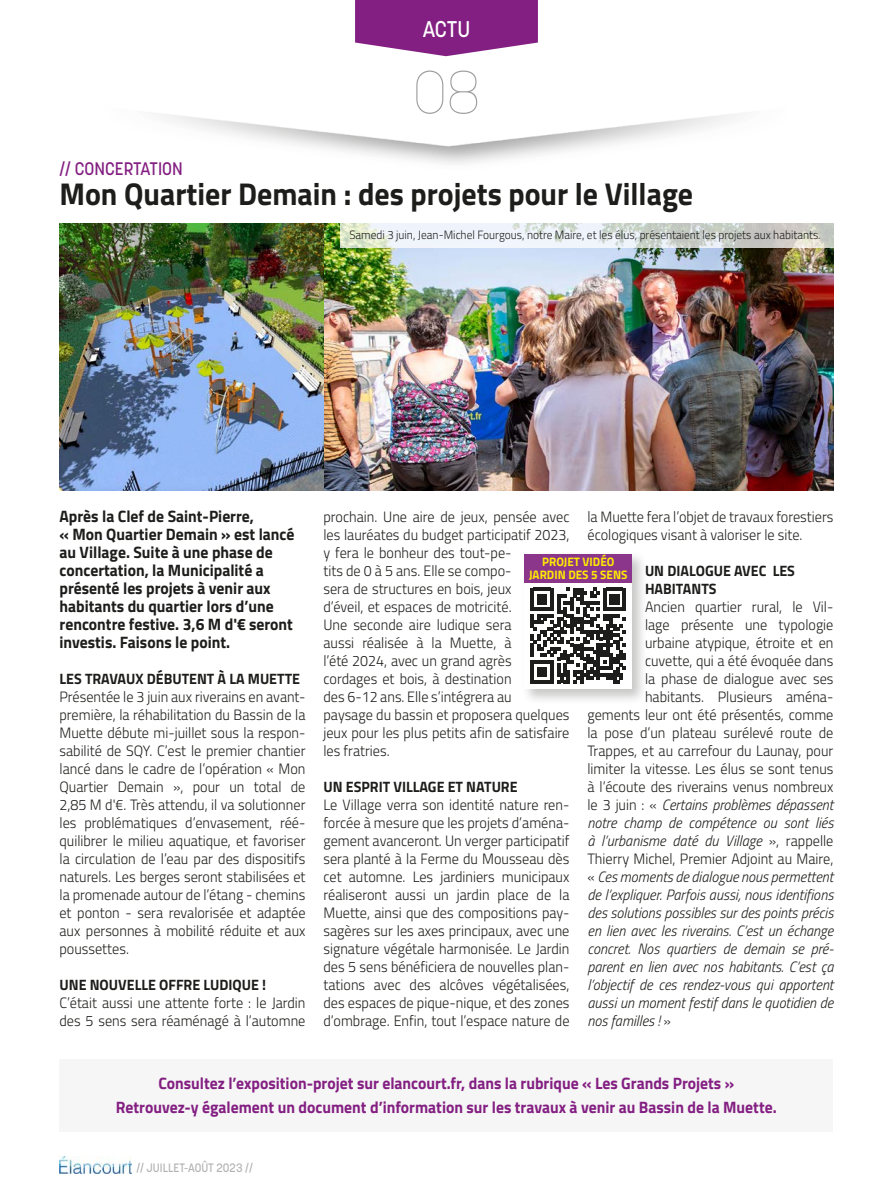
<style>
.page{position:relative;width:893px;height:1191px;background:#fff}
.page>*{position:absolute;margin:0;border:0;box-sizing:border-box;transform-origin:0 0}
.t1{font:100 60px "Korolev";color:#9d9d9c;scale:.95 1}
.t2{font:700 31.5px "Cairo";color:#1d1d1b;scale:.95 1}
.t3{font:500 22.5px "Korolev";color:#fff;scale:.95 1}
.t4{font:500 18px "Korolev";color:#831f82;scale:.95 1}
.t5{font:700 16.5px/18px "Cairo";color:#1d1d1b;scale:.95 1}
.t6{font:700 16.5px/23.5px "Cairo";color:#831f82;text-align:center;scale:.95 1}
.t7{font:300 15px/18px "Cairo";color:#1d1d1b;scale:.95 1}
.t8{font:italic 300 15px "Cairo";color:#1d1d1b;scale:.95 1}
.t9{font:700 15px/18px "Cairo";color:#1d1d1b;scale:.95 1}
.t10{font:700 12.3px/12.3px "Cairo";color:#ffed00;text-align:center;scale:.95 1}
.t11{font:500 12.15px "Korolev";color:#b3b2b2;scale:.95 1}
.t12{font:300 12px "Cairo";color:#1d1d1b;scale:.95 1}
.s1{font-style:normal}
</style>
<div class="page">
<img style="left:60px;top:1157px;width:72px;height:16px">
<svg style="left:355px;top:0;width:183px;height:56px;background:#913990"></svg>
<div style="left:60px;top:1059px;width:773px;height:72px;background:#f6f6f6"></div>
<img style="left:60px;top:223px;width:773px;height:267px">
<svg style="left:341px;top:223px;width:493px;height:25px"></svg>
<div style="left:521px;top:550px;width:126px;height:155px;background:#1d1d1b;opacity:.25"></div>
<div style="left:524px;top:581px;width:108px;height:108px;background:#fff"></div>
<svg style="left:531px;top:587px;width:95px;height:96px"></svg>
<div style="left:524px;top:554px;width:108px;height:28px;background:#8c368b"></div>
<h3 class="t3" style="left:423px;top:15px;width:51px">ACTU</h3>
<h1 class="t1" style="left:413px;top:54px;width:72px">08</h1>
<p class="t4" style="left:60px;top:157px;width:131px">// CONCERTATION</p>
<h2 class="t2" style="left:60px;top:168px;width:669px">Mon Quartier Demain : des projets pour le Village</h2>
<p class="t12" style="left:349px;top:226px;width:498px">Samedi 3 juin, Jean-Michel Fourgous, notre Maire, et les élus, présentaient les projets aux habitants.</p>
<p class="t5" style="left:60px;top:507px;width:249px">Après la Clef de Saint-Pierre,<br>« Mon Quartier Demain » est lancé au Village. Suite à une phase de concertation, la Municipalité a présenté les projets à venir aux habitants du quartier lors d’une rencontre festive. 3,6 M d'€ seront investis. Faisons le point.</p>
<p class="t9" style="left:60px;top:670px;width:255px">LES TRAVAUX DÉBUTENT À LA MUETTE</p>
<p class="t7" style="left:60px;top:688px;width:260px;text-align:justify">Présentée le 3 juin aux riverains en avant&shy;première, la réhabilitation du Bassin de la Muette débute mi-juillet sous la respon&shy;sabilité de SQY. C’est le premier chantier lancé dans le cadre de l’opération « Mon Quartier Demain », pour un total de 2,85 M d'€. Très attendu, il va solutionner les problématiques d’envasement, réé&shy;quilibrer le milieu aquatique, et favoriser la circulation de l’eau par des dispositifs naturels. Les berges seront stabilisées et la promenade autour de l’étang - chemins et ponton - sera revalorisée et adaptée aux personnes à mobilité réduite et aux poussettes.</p>
<p class="t9" style="left:60px;top:976px;width:219px">UNE NOUVELLE OFFRE LUDIQUE !</p>
<p class="t7" style="left:60px;top:994px;width:260px">C’était aussi une attente forte : le Jardin des 5 sens sera réaménagé à l’automne</p>
<p class="t7" style="left:323px;top:508px;width:260px">prochain. Une aire de jeux, pensée avec les lauréates du budget participatif 2023, y fera le bonheur des tout-pe-<br>tits de 0 à 5 ans. Elle se compo-<br>sera de structures en bois, jeux<br>d’éveil, et espaces de motricité.<br>Une seconde aire ludique sera<br>aussi réalisée à la Muette, à<br>l’été 2024, avec un grand agrès<br>cordages et bois, à destination<br>des 6-12 ans. Elle s’intégrera au<br>paysage du bassin et proposera quelques jeux pour les plus petits afin de satisfaire les fratries.</p>
<p class="t9" style="left:323px;top:778px;width:206px">UN ESPRIT VILLAGE ET NATURE</p>
<p class="t7" style="left:323px;top:796px;width:260px;text-align:justify">Le Village verra son identité nature ren&shy;forcée à mesure que les projets d’aména&shy;gement avanceront. Un verger participatif sera planté à la Ferme du Mousseau dès cet automne. Les jardiniers municipaux réaliseront aussi un jardin place de la Muette, ainsi que des compositions pay&shy;sagères sur les axes principaux, avec une signature végétale harmonisée. Le Jardin des 5 sens bénéficiera de nouvelles plan&shy;tations avec des alcôves végétalisées, des espaces de pique-nique, et des zones d’ombrage. Enfin, tout l’espace nature de</p>
<p class="t7" style="left:587px;top:508px;width:260px">la Muette fera l’objet de travaux forestiers écologiques visant à valoriser le site.</p>
<p class="t9" style="left:645px;top:562px;width:159px">UN DIALOGUE AVEC LES<br>HABITANTS</p>
<p class="t7" style="left:645px;top:598px;width:200px">Ancien quartier rural, le Vil-</p>
<p class="t7" style="left:645px;top:616px;width:200px">lage présente une typologie</p>
<p class="t7" style="left:645px;top:634px;width:200px">urbaine atypique, étroite et en</p>
<p class="t7" style="left:645px;top:652px;width:200px">cuvette, qui a été évoquée dans</p>
<p class="t7" style="left:645px;top:670px;width:200px">la phase de dialogue avec ses</p>
<p class="t7" style="left:645px;top:688px;width:200px">habitants. Plusieurs aména-</p>
<p class="t7" style="left:587px;top:706px;width:260px">gements leur ont été présentés, comme</p>
<p class="t7" style="left:587px;top:724px;width:260px">la pose d’un plateau surélevé route de</p>
<p class="t7" style="left:587px;top:742px;width:260px">Trappes, et au carrefour du Launay, pour</p>
<p class="t7" style="left:587px;top:760px;width:260px">limiter la vitesse. Les élus se sont tenus</p>
<p class="t7" style="left:587px;top:778px;width:260px">à l’écoute des riverains venus nombreux</p>
<p class="t8" style="left:587px;top:796px;width:260px"><span class="s1">le 3 juin : «</span> Certains problèmes dépassent</p>
<p class="t8" style="left:587px;top:814px;width:260px">notre champ de compétence ou sont liés</p>
<p class="t8" style="left:587px;top:832px;width:260px">à l’urbanisme daté du Village <span class="s1">», rappelle</span></p>
<p class="t7" style="left:587px;top:850px;width:260px">Thierry Michel, Premier Adjoint au Maire,</p>
<p class="t8" style="left:587px;top:868px;width:260px"><span class="s1">«</span> Ces moments de dialogue nous permettent</p>
<p class="t8" style="left:587px;top:886px;width:260px">de l’expliquer. Parfois aussi, nous identifions</p>
<p class="t8" style="left:587px;top:904px;width:260px">des solutions possibles sur des points précis</p>
<p class="t8" style="left:587px;top:922px;width:260px">en lien avec les riverains. C’est un échange</p>
<p class="t8" style="left:587px;top:940px;width:261px">concret. Nos quartiers de demain se pré-</p>
<p class="t8" style="left:587px;top:958px;width:260px">parent en lien avec nos habitants. C’est ça</p>
<p class="t8" style="left:587px;top:976px;width:260px">l’objectif de ces rendez-vous qui apportent</p>
<p class="t8" style="left:587px;top:994px;width:260px">aussi un moment festif dans le quotidien de</p>
<p class="t8" style="left:587px;top:1012px;width:89px">nos familles ! <span class="s1">»</span></p>
<p class="t10" style="left:529px;top:556px;width:105px">PROJET VIDÉO<br>JARDIN DES 5 SENS</p>
<p class="t6" style="left:116px;top:1071px;width:697px">Consultez l’exposition-projet sur elancourt.fr, dans la rubrique « Les Grands Projets »<br>Retrouvez-y également un document d’information sur les travaux à venir au Bassin de la Muette.</p>
<p class="t11" style="left:136px;top:1160px;width:124px">// JUILLET-AOÛT 2023 //</p>
</div>
